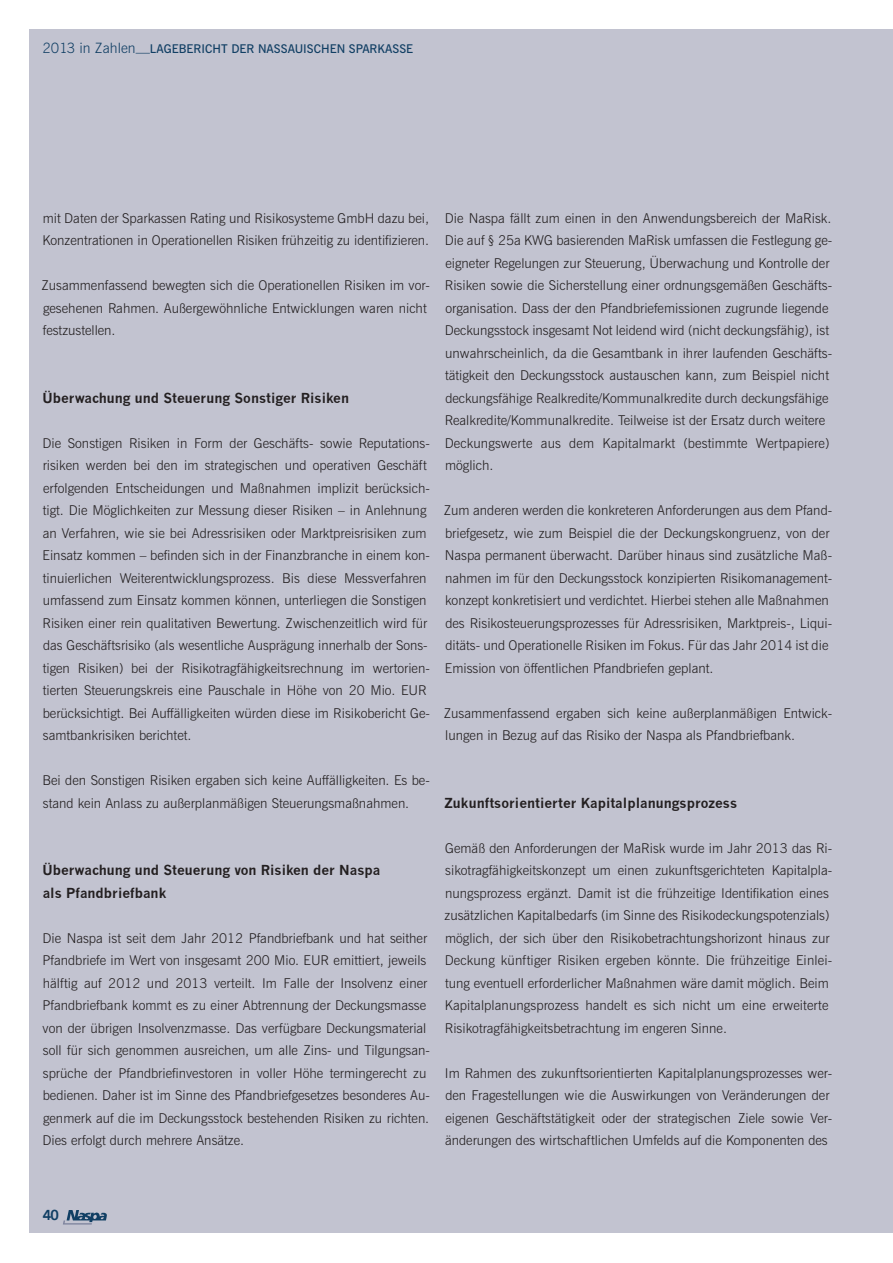
<style>
.page{position:relative;width:893px;height:1263px;background:#fff}
.page>*{position:absolute;margin:0;border:0;box-sizing:border-box;transform-origin:0 0}
.t1{font:300 14.25px "News Gothic BT";color:#113f64}
.t2{font:300 13.5px/22.5px "News Gothic BT";color:#231f20}
.t3{font:700 13.5px/22.5px "News Gothic";color:#231f20}
.t4{font:700 13.5px "News Gothic";color:#113f64}
.t5{font:600 12px "News Gothic BT";color:#113f64}
.s1{font-weight:600;font-size:12px}
</style>
<div class="page">
<div style="left:30px;top:30px;width:863px;height:1203px;background:#c2c3d0"></div>
<svg style="left:63px;top:1210px;width:44px;height:14px"></svg>
<p class="t1" style="left:43px;top:40px;width:152px">2013 in Zahlen—<span class="s1">LAGEBERIC</span></p>
<p class="t5" style="left:213px;top:42px;width:188px">HT DER NASSAUISCHEN SPAR KASSE</p>
<p class="t2" style="left:43px;top:206px;width:388px">mit Daten der Sparkassen Rating und Risikosysteme GmbH dazu bei,<br>Konzentrationen in Operationellen Risiken frühzeitig zu identifizieren.</p>
<p class="t2" style="left:41px;top:274px;width:390px">Zusammenfassend bewegten sich die Operationellen Risiken im vor&shy;gesehenen Rahmen. Außergewöhnliche Entwicklungen waren nicht festzustellen.</p>
<p class="t3" style="left:43px;top:386px;width:308px">Überwachung und Steuerung Sonstiger Risiken</p>
<p class="t2" style="left:43px;top:431px;width:389px">Die Sonstigen Risiken in Form der Geschäfts- sowie Reputations&shy;risiken werden bei den im strategischen und operativen Geschäft erfolgenden Entscheidungen und Maßnahmen implizit berücksich&shy;tigt. Die Möglichkeiten zur Messung dieser Risiken – in Anlehnung an Verfahren, wie sie bei Adressrisiken oder Marktpreisrisiken zum Einsatz kommen – befinden sich in der Finanzbranche in einem kon&shy;tinuierlichen Weiterentwicklungsprozess. Bis diese Messverfahren umfassend zum Einsatz kommen können, unterliegen die Sonstigen Risiken einer rein qualitativen Bewertung. Zwischenzeitlich wird für das Geschäftsrisiko (als wesentliche Ausprägung innerhalb der Sons&shy;tigen Risiken) bei der Risikotragfähigkeitsrechnung im wertorien&shy;tierten Steuerungskreis eine Pauschale in Höhe von 20 Mio. EUR berücksichtigt. Bei Auffälligkeiten würden diese im Risikobericht Ge&shy;samtbankrisiken berichtet.</p>
<p class="t2" style="left:43px;top:769px;width:389px">Bei den Sonstigen Risiken ergaben sich keine Auffälligkeiten. Es be&shy;stand kein Anlass zu außerplanmäßigen Steuerungsmaßnahmen.</p>
<p class="t3" style="left:43px;top:859px;width:339px">Überwachung und Steuerung von Risiken der Naspa als Pfandbriefbank</p>
<p class="t2" style="left:42px;top:926px;width:389px">Die Naspa ist seit dem Jahr 2012 Pfandbriefbank und hat seither Pfandbriefe im Wert von insgesamt 200 Mio. EUR emittiert, jeweils hälftig auf 2012 und 2013 verteilt. Im Falle der Insolvenz einer Pfandbriefbank kommt es zu einer Abtrennung der Deckungsmasse von der übrigen Insolvenzmasse. Das verfügbare Deckungsmaterial soll für sich genommen ausreichen, um alle Zins- und Tilgungsan&shy;sprüche der Pfandbriefinvestoren in voller Höhe termingerecht zu bedienen. Daher ist im Sinne des Pfandbriefgesetzes besonderes Au&shy;genmerk auf die im Deckungsstock bestehenden Risiken zu richten.<br>Dies erfolgt durch mehrere Ansätze.</p>
<p class="t2" style="left:445px;top:206px;width:389px">Die Naspa fällt zum einen in den Anwendungsbereich der MaRisk.<br>Die auf § 25a KWG basierenden MaRisk umfassen die Festlegung ge&shy;eigneter Regelungen zur Steuerung, Überwachung und Kontrolle der Risiken sowie die Sicherstellung einer ordnungsgemäßen Geschäfts&shy;organisation. Dass der den Pfandbriefemissionen zugrunde liegende Deckungsstock insgesamt Not leidend wird (nicht deckungsfähig), ist unwahrscheinlich, da die Gesamtbank in ihrer laufenden Geschäfts&shy;tätigkeit den Deckungsstock austauschen kann, zum Beispiel nicht deckungsfähige Realkredite/Kommunalkredite durch deckungsfähige Realkredite/Kommunalkredite. Teilweise ist der Ersatz durch weitere Deckungswerte aus dem Kapitalmarkt (bestimmte Wertpapiere) möglich.</p>
<p class="t2" style="left:444px;top:499px;width:390px">Zum anderen werden die konkreteren Anforderungen aus dem Pfand&shy;briefgesetz, wie zum Beispiel die der Deckungskongruenz, von der Naspa permanent überwacht. Darüber hinaus sind zusätzliche Maß&shy;nahmen im für den Deckungsstock konzipierten Risikomanagement&shy;konzept konkretisiert und verdichtet. Hierbei stehen alle Maßnahmen des Risikosteuerungsprozesses für Adressrisiken, Marktpreis-, Liqui&shy;ditäts- und Operationelle Risiken im Fokus. Für das Jahr 2014 ist die Emission von öffentlichen Pfandbriefen geplant.</p>
<p class="t2" style="left:444px;top:702px;width:390px">Zusammenfassend ergaben sich keine außerplanmäßigen Entwick&shy;lungen in Bezug auf das Risiko der Naspa als Pfandbriefbank.</p>
<p class="t3" style="left:444px;top:791px;width:294px">Zukunftsorientierter Kapitalplanungsprozess</p>
<p class="t2" style="left:445px;top:837px;width:389px">Gemäß den Anforderungen der MaRisk wurde im Jahr 2013 das Ri&shy;sikotragfähigkeitskonzept um einen zukunftsgerichteten Kapitalpla&shy;nungsprozess ergänzt. Damit ist die frühzeitige Identifikation eines zusätzlichen Kapitalbedarfs (im Sinne des Risikodeckungspotenzials) möglich, der sich über den Risikobetrachtungshorizont hinaus zur Deckung künftiger Risiken ergeben könnte. Die frühzeitige Einlei&shy;tung eventuell erforderlicher Maßnahmen wäre damit möglich. Beim Kapitalplanungsprozess handelt es sich nicht um eine erweiterte Risikotragfähigkeitsbetrachtung im engeren Sinne.</p>
<p class="t2" style="left:445px;top:1062px;width:389px">Im Rahmen des zukunftsorientierten Kapitalplanungsprozesses wer&shy;den Fragestellungen wie die Auswirkungen von Veränderungen der eigenen Geschäftstätigkeit oder der strategischen Ziele sowie Ver&shy;änderungen des wirtschaftlichen Umfelds auf die Komponenten des</p>
<p class="t4" style="left:43px;top:1207px;width:18px">40</p>
</div>
